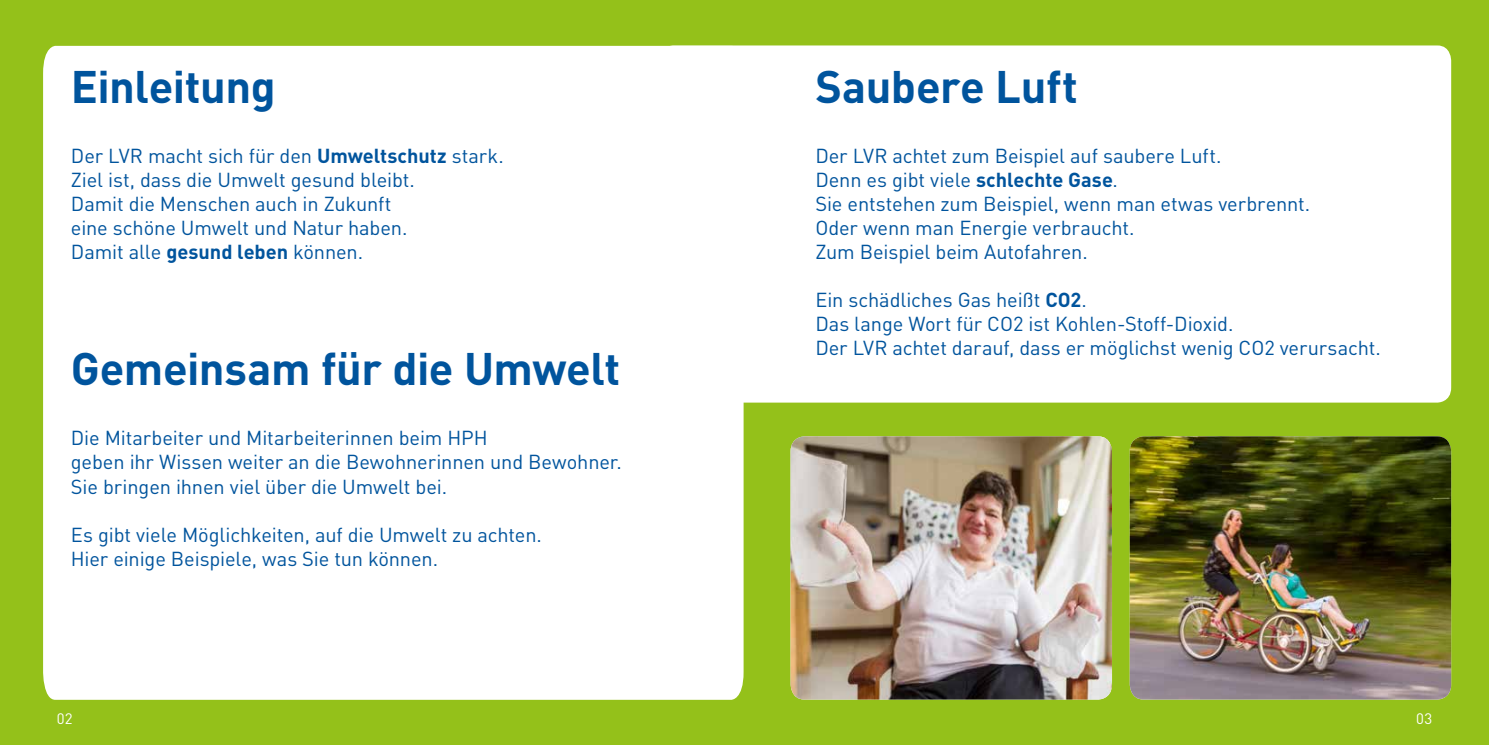
<style>
.page{position:relative;width:1489px;height:745px;background:#fff}
.page>*{position:absolute;margin:0;border:0;box-sizing:border-box;transform-origin:0 0}
.t1{font:700 45px "DIN";letter-spacing:-.01em;color:#00549d}
.t2{font:20px/24px "DIN";letter-spacing:-.005em;color:#00549d}
.t3{font:15px "DIN";color:#fff}
.s1{font-weight:700}
</style>
<div class="page">
<div style="left:0;top:0;width:742px;height:744px;background:#94c11a"></div>
<div style="left:742px;top:0;width:746px;height:744px;background:#94c11a"></div>
<div style="left:43px;top:46px;width:700px;height:653px;background:#fff"></div>
<div style="left:659px;top:45px;width:791px;height:357px;background:#fff;border-radius:14px"></div>
<img style="left:790px;top:436px;width:321px;height:263px">
<img style="left:1129px;top:436px;width:321px;height:263px">
<h2 class="t1" style="left:71px;top:57px;width:206px">Einleitung</h2>
<p class="t2" style="left:71px;top:143px;width:434px">Der LVR macht sich für den <span class="s1">Umweltschutz</span> stark.<br>Ziel ist, dass die Umwelt gesund bleibt.<br>Damit die Menschen auch in Zukunft<br>eine schöne Umwelt und Natur haben.<br>Damit alle <span class="s1">gesund leben</span> können.</p>
<h2 class="t1" style="left:71px;top:339px;width:551px">Gemeinsam für die Umwelt</h2>
<p class="t2" style="left:71px;top:425px;width:552px">Die Mitarbeiter und Mitarbeiterinnen beim HPH<br>geben ihr Wissen weiter an die Bewohnerinnen und Bewohner.<br>Sie bringen ihnen viel über die Umwelt bei.</p>
<p class="t2" style="left:71px;top:521px;width:472px">Es gibt viele Möglichkeiten, auf die Umwelt zu achten.<br>Hier einige Beispiele, was Sie tun können.</p>
<h2 class="t1" style="left:815px;top:57px;width:264px">Saubere Luft</h2>
<p class="t2" style="left:815px;top:143px;width:496px">Der LVR achtet zum Beispiel auf saubere Luft.<br>Denn es gibt viele <span class="s1">schlechte Gase</span>.<br>Sie entstehen zum Beispiel, wenn man etwas verbrennt.<br>Oder wenn man Energie verbraucht.<br>Zum Beispiel beim Autofahren.</p>
<p class="t2" style="left:815px;top:287px;width:567px">Ein schädliches Gas heißt <span class="s1">CO2</span>.<br>Das lange Wort für CO2 ist Kohlen-Stoff-Dioxid.<br>Der LVR achtet darauf, dass er möglichst wenig CO2 verursacht.</p>
<p class="t3" style="left:57px;top:708px;width:17px">02</p>
<p class="t3" style="left:1416px;top:708px;width:17px">03</p>
</div>
